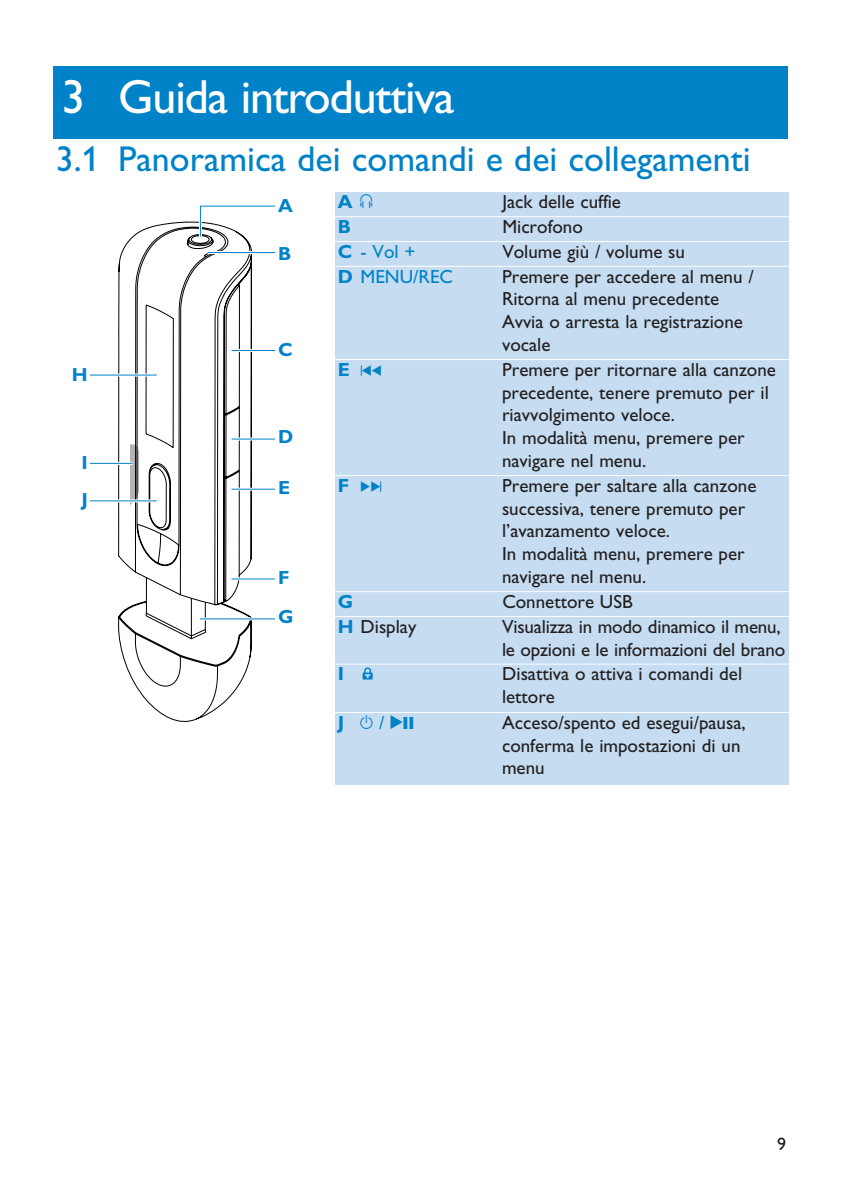
<style>
.page{position:relative;width:842px;height:1191px;background:#fff}
.page>*{position:absolute;margin:0;border:0;box-sizing:border-box;transform-origin:0 0}
.t1{font:48px "Gill Sans";letter-spacing:-.025em;color:#fff}
.t2{font:36px "Gill Alt One";color:#0082c8}
.t3{font:19px/22.8px "Gill Alt One";color:#231f20}
.t4{font:700 19px/38.8px "Gill Alt One";color:#0082c8}
.t5{font:19px "Gill Alt One";color:#0082c8}
.t6{font:19px "Audio Four 4";color:#0082c8}
.t7{font:18px "Gill Alt One";color:#231f20}
.s1{font-family:"Audio Six 6";font-weight:400}
.s2{font-weight:700}
.s3{font-family:"Gill Alt One";font-weight:700}
.s4{font-weight:700;color:#0082c8}
.s5{font-family:"Audio Six 6"}
.s6{font-family:"Gill Alt One"}
</style>
<div class="page">
<div style="left:335px;top:192px;width:22px;height:592px;background:#c5dcf1"></div>
<div style="left:357px;top:192px;width:138px;height:592px;background:#c5dcf1"></div>
<div style="left:496px;top:192px;width:292px;height:592px;background:#c5dcf1"></div>
<hr style="left:332px;top:216px;width:460px;height:1px;background:#fff">
<hr style="left:332px;top:241px;width:460px;height:1px;background:#fff">
<hr style="left:332px;top:266px;width:460px;height:1px;background:#fff">
<hr style="left:332px;top:359px;width:460px;height:1px;background:#fff">
<hr style="left:332px;top:475px;width:460px;height:1px;background:#fff">
<hr style="left:332px;top:591px;width:460px;height:1px;background:#fff">
<hr style="left:332px;top:616px;width:460px;height:1px;background:#fff">
<hr style="left:332px;top:663px;width:460px;height:1px;background:#fff">
<hr style="left:332px;top:712px;width:460px;height:1px;background:#fff">
<svg style="left:363px;top:667px;width:10px;height:12px"></svg>
<div style="left:54px;top:66px;width:734px;height:72px;background:#0082c8"></div>
<svg style="left:118px;top:622px;width:134px;height:100px"></svg>
<svg style="left:90px;top:206px;width:185px;height:413px"></svg>
<h1 class="t1" style="left:62px;top:80px;width:395px">3 Guida introduttiva</h1>
<h2 class="t2" style="left:56px;top:146px;width:696px">3.1 Panoramica dei comandi e dei collegamenti</h2>
<p class="t4" style="left:278px;top:188px;width:16px">A</p>
<p class="t4" style="left:278px;top:236px;width:15px">B</p>
<p class="t4" style="left:338px;top:184px;width:37px">A <span class="s1">p</span></p>
<p class="t3" style="left:502px;top:192px;width:120px">Jack delle cuffie</p>
<p class="t4" style="left:338px;top:209px;width:15px">B</p>
<p class="t3" style="left:502px;top:217px;width:82px">Microfono</p>
<p class="t5" style="left:338px;top:245px;width:79px"><span class="s2">C</span> - Vol +</p>
<p class="t3" style="left:502px;top:242px;width:184px">Volume giù / volume su</p>
<p class="t5" style="left:338px;top:269px;width:117px"><span class="s2">D</span> MENU/REC</p>
<p class="t3" style="left:502px;top:267px;width:253px">Premere per accedere al menu /<br>Ritorna al menu precedente<br>Avvia o arresta la registrazione vocale</p>
<p class="t6" style="left:338px;top:362px;width:45px"><span class="s3">E</span> J(</p>
<p class="t3" style="left:502px;top:360px;width:276px">Premere per ritornare alla canzone precedente, tenere premuto per il riavvolgimento veloce.<br>In modalità menu, premere per navigare nel menu.</p>
<p class="t6" style="left:338px;top:478px;width:45px"><span class="s3">F</span> )K</p>
<p class="t3" style="left:502px;top:476px;width:256px">Premere per saltare alla canzone successiva, tenere premuto per l’avanzamento veloce.<br>In modalità menu, premere per navigare nel menu.</p>
<p class="t4" style="left:338px;top:584px;width:17px">G</p>
<p class="t3" style="left:502px;top:592px;width:132px">Connettore USB</p>
<p class="t3" style="left:338px;top:617px;width:80px"><span class="s4">H</span> Display</p>
<p class="t3" style="left:502px;top:617px;width:285px">Visualizza in modo dinamico il menu, le opzioni e le informazioni del brano</p>
<p class="t4" style="left:338px;top:656px;width:8px">I</p>
<p class="t3" style="left:502px;top:664px;width:242px">Disattiva o attiva i comandi del lettore</p>
<p class="t6" style="left:338px;top:715px;width:78px"><span class="s3">J</span> <span class="s5">y</span><span class="s6">/</span> 2;</p>
<p class="t3" style="left:502px;top:713px;width:245px">Acceso/spento ed esegui/pausa, conferma le impostazioni di un menu</p>
<p class="t4" style="left:278px;top:332px;width:16px">C</p>
<p class="t4" style="left:72px;top:357px;width:17px">H</p>
<p class="t4" style="left:278px;top:419px;width:17px">D</p>
<p class="t4" style="left:278px;top:470px;width:14px">E</p>
<p class="t4" style="left:81px;top:445px;width:8px;line-height:37.4px">I<br>J</p>
<p class="t4" style="left:278px;top:560px;width:17px">F<br>G</p>
<p class="t7" style="left:777px;top:1137px;width:10px">9</p>
</div>
